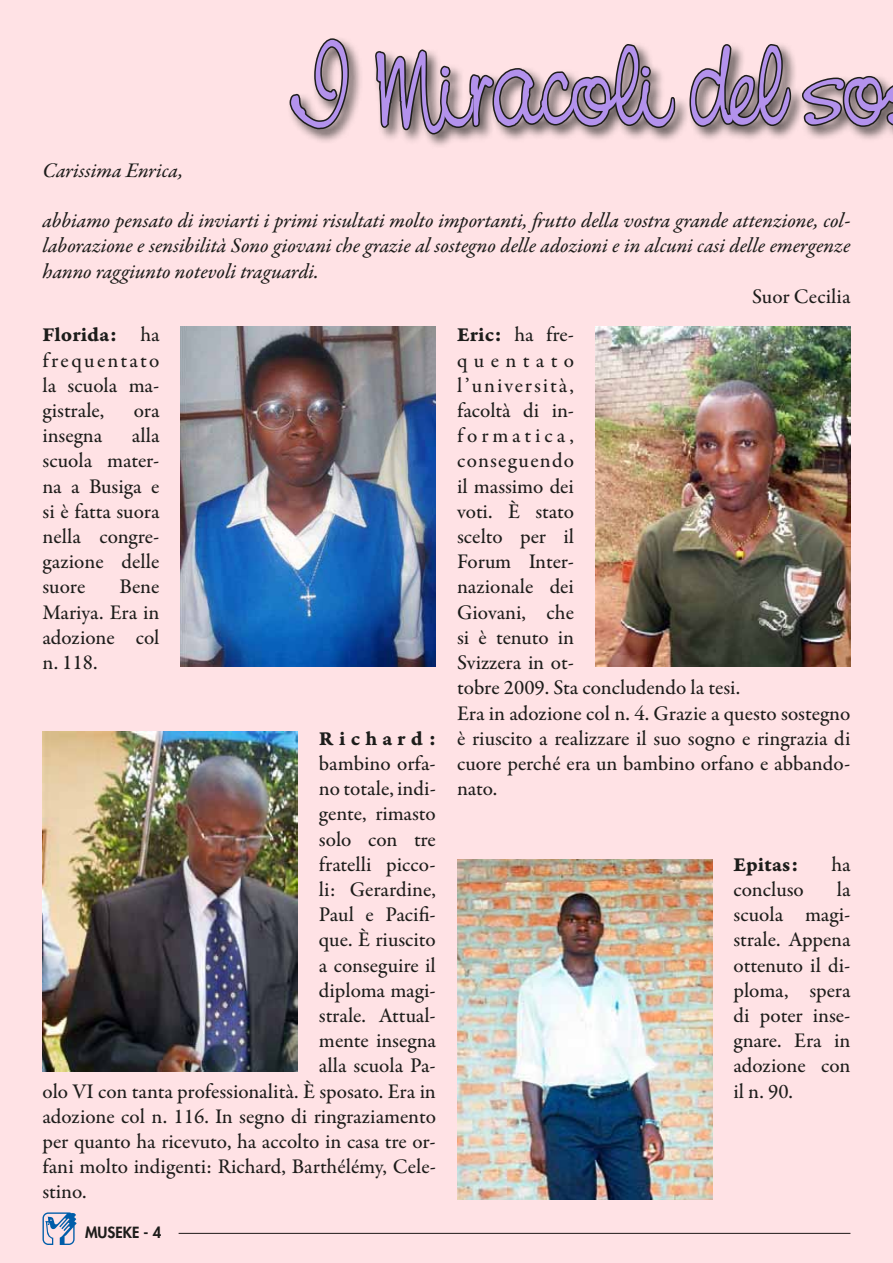
<style>
.page{position:relative;width:893px;height:1263px;background:#ffe2e5}
.page>*{position:absolute;margin:0;border:0;box-sizing:border-box;transform-origin:0 0}
.t1{font:108px "Nevison Cas D";color:#b392ec}
.t2{font:500 21px/25.2px "Garamond Premr Pro";color:#1d1d1b;text-align:justify}
.t3{font:21px/25.2px "Garamond Premr Pro Med It";color:#1d1d1b;text-align:justify}
.t4{font:21px "Garamond Premr Pro Bd Capt";color:#1d1d1b}
.t5{font:21px "Garamond Premr Pro Bd Capt";letter-spacing:.245em;color:#1d1d1b}
.t6{font:800 15px "Futura Std";color:#1d1d1b}
.s1{font-family:"Garamond Premr Pro";font-weight:500}
.s2{font-family:"Garamond Premr Pro Bd Capt";font-weight:400}
</style>
<div class="page">
<hr style="left:179px;top:1233px;width:671px;height:1px;background:#1d1d1b">
<svg style="left:43px;top:1212px;width:34px;height:33px"></svg>
<div style="left:287px;top:36px;width:606px;height:138px;background:#1d1d1b;opacity:.7"></div>
<svg style="left:288px;top:37px;width:62px;height:94px"></svg>
<svg style="left:374px;top:42px;width:303px;height:94px"></svg>
<svg style="left:688px;top:42px;width:105px;height:86px"></svg>
<svg style="left:800px;top:74px;width:93px;height:54px;background:#847777"></svg>
<img style="left:595px;top:326px;width:255px;height:340px">
<img style="left:457px;top:859px;width:255px;height:340px">
<img style="left:43px;top:731px;width:255px;height:341px">
<img style="left:181px;top:326px;width:255px;height:340px">
<h1 class="t1" style="left:291px;top:22px;width:596px">I Miracoli del so</h1>
<p class="t3" style="left:43px;top:159px;width:142px">Carissima Enrica,</p>
<p class="t3" style="left:43px;top:209px;width:809px">abbiamo pensato di inviarti i primi risultati molto importanti, frutto della vostra grande attenzione, col&shy;laborazione e sensibilità Sono giovani che grazie al sostegno delle adozioni e in alcuni casi delle emergenze hanno raggiunto notevoli traguardi.</p>
<p class="t2" style="left:752px;top:284px;width:100px">Suor Cecilia</p>
<p class="t4" style="left:43px;top:322px;width:118px">Florida: <span class="s1">ha</span></p>
<p class="t2" style="left:43px;top:348px;width:118px">frequentato la scuola ma&shy;gistrale,</p>
<p class="t2" style="left:134px;top:398px;width:27px">ora</p>
<p class="t2" style="left:43px;top:423px;width:118px;text-indent:89px">alla scuola mater&shy;na a Busiga e si è fatta suora nella congre&shy;gazione delle suore</p>
<p class="t2" style="left:43px;top:423px;width:61px">insegna</p>
<p class="t2" style="left:43px;top:575px;width:118px;text-indent:77px">Bene Mariya. Era in adozione col n. 118.</p>
<p class="t5" style="left:319px;top:725px;width:118px">Richard:</p>
<p class="t2" style="left:319px;top:751px;width:118px">bambino orfa-</p>
<p class="t2" style="left:319px;top:776px;width:118px">no totale, indi-</p>
<p class="t2" style="left:319px;top:801px;width:118px">gente, rimasto</p>
<p class="t2" style="left:319px;top:827px;width:118px">solo con tre</p>
<p class="t2" style="left:319px;top:852px;width:118px">fratelli picco-</p>
<p class="t2" style="left:319px;top:877px;width:118px">li: Gerardine,</p>
<p class="t2" style="left:319px;top:902px;width:118px">Paul e Pacifi-</p>
<p class="t2" style="left:319px;top:927px;width:118px">que. È riuscito</p>
<p class="t2" style="left:319px;top:953px;width:118px">a conseguire il</p>
<p class="t2" style="left:319px;top:978px;width:118px">diploma magi-</p>
<p class="t2" style="left:319px;top:1003px;width:118px">strale. Attual-</p>
<p class="t2" style="left:319px;top:1028px;width:118px">mente insegna</p>
<p class="t2" style="left:319px;top:1053px;width:118px">alla scuola Pa-</p>
<p class="t2" style="left:43px;top:1079px;width:395px">olo VI con tanta professionalità. È sposato. Era in</p>
<p class="t2" style="left:43px;top:1104px;width:395px">adozione col n. 116. In segno di ringraziamento</p>
<p class="t2" style="left:43px;top:1129px;width:395px">per quanto ha ricevuto, ha accolto in casa tre or-</p>
<p class="t2" style="left:43px;top:1154px;width:395px">fani molto indigenti: Richard, Barthélémy, Cele-</p>
<p class="t2" style="left:43px;top:1179px;width:46px">stino.</p>
<p class="t6" style="left:85px;top:1223px;width:78px">MUSEKE - 4</p>
<p class="t2" style="left:457px;top:323px;width:395px;text-align:left"><span class="s2">Eric:</span> ha fre-<br>quentato<br>l’università,<br>facoltà di in-<br>formatica,<br>conseguendo<br>il massimo dei<br>voti. È stato<br>scelto per il<br>Forum Inter-<br>nazionale dei<br>Giovani, che<br>si è tenuto in<br>Svizzera in ot-<br>tobre 2009. Sta concludendo la tesi.<br>Era in adozione col n. 4. Grazie a questo sostegno è riuscito a realizzare il suo sogno e ringrazia di cuore perché era un bambino orfano e abbando&shy;nato.</p>
<p class="t4" style="left:733px;top:851px;width:66px">Epitas:</p>
<p class="t2" style="left:831px;top:852px;width:21px">ha</p>
<p class="t2" style="left:733px;top:877px;width:72px">concluso</p>
<p class="t2" style="left:733px;top:877px;width:118px;text-indent:103px">la scuola magi&shy;strale. Appena ottenuto il di&shy;ploma, spera di poter inse&shy;gnare. Era in adozione con il n. 90.</p>
</div>
